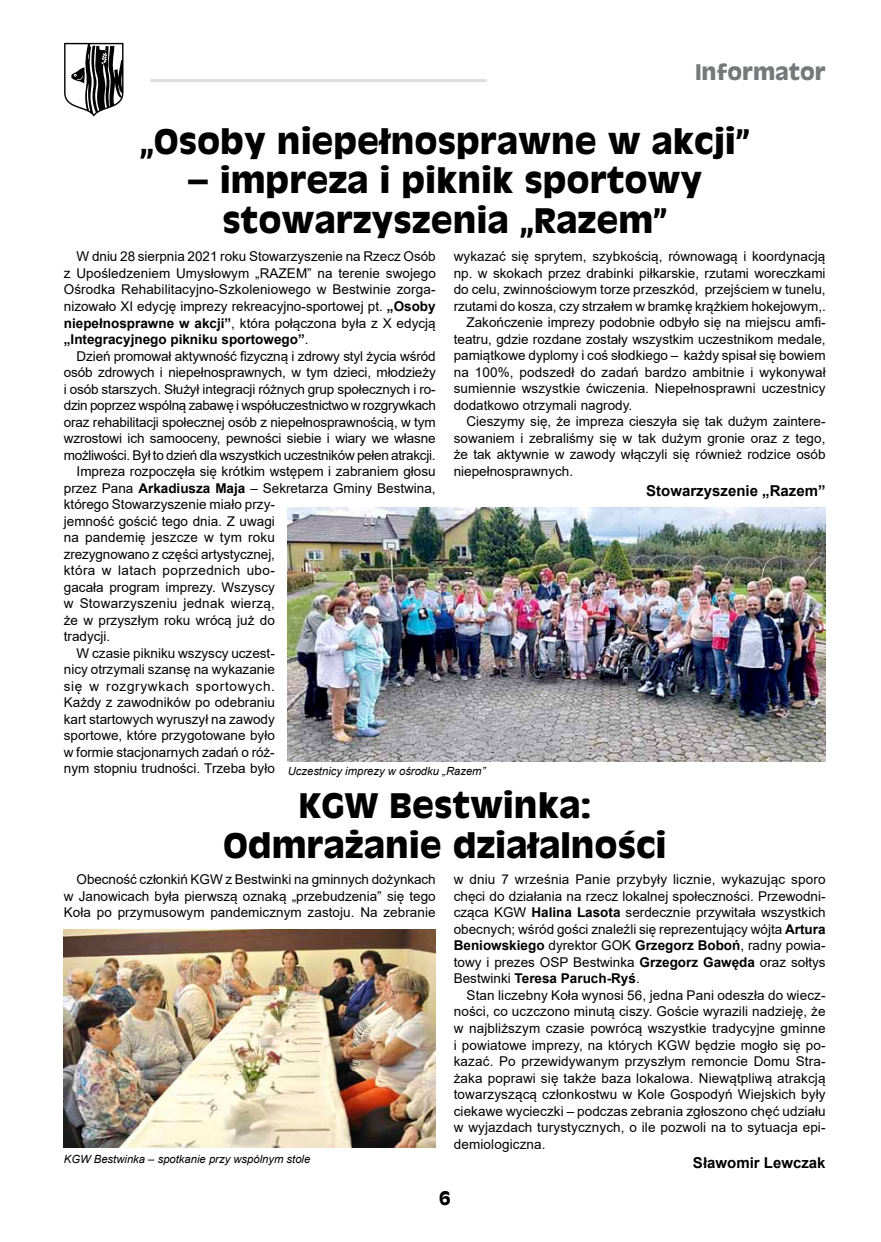
<style>
.page{position:relative;width:881px;height:1242px;background:#fff}
.page>*{position:absolute;margin:0;border:0;box-sizing:border-box;transform-origin:0 0}
.t1{font:700 33px/39.6px "Antique Olive";color:#000;text-align:center}
.t2{font:700 21px "Antique Olive";color:#76787a}
.t3{font:700 18px "Antique Olive";color:#000}
.t4{font:700 15px "Arial";color:#000}
.t5{font:13.5px/16.5px "Arial";color:#000;text-align:justify}
.t6{font:13.5px "Arial";letter-spacing:-.02em;color:#000}
.t7{font:13.5px "Arial";letter-spacing:.02em;color:#000}
.t8{font:13.5px "Arial";letter-spacing:.03em;color:#000}
.t9{font:13.5px "Arial";letter-spacing:.05em;color:#000}
.t10{font:italic 11.25px "Arial";color:#000}
.s1{font-weight:700}
</style>
<div class="page">
<hr style="left:150px;top:79px;width:336px;height:3px;background:#dcddde">
<svg style="left:64px;top:43px;width:59px;height:74px"></svg>
<img style="left:287px;top:507px;width:538px;height:254px">
<img style="left:64px;top:929px;width:371px;height:218px">
<h2 class="t2" style="left:694px;top:59px;width:132px">Informator</h2>
<h1 class="t1" style="left:140px;top:121px;width:611px">„Osoby niepełnosprawne w akcji”</h1>
<h1 class="t1" style="left:187px;top:160px;width:516px">– impreza i piknik sportowy stowarzyszenia „Razem”</h1>
<p class="t5" style="left:64px;top:248px;width:373px;text-indent:13px">W dniu 28 sierpnia 2021 roku Stowarzyszenie na Rzecz Osób z Upośledzeniem Umysłowym „RAZEM” na terenie swojego Ośrodka Rehabilitacyjno-Szkoleniowego w Bestwinie zorga&shy;nizowało XI edycję imprezy rekreacyjno-sportowej pt. <span class="s1">„Osoby niepełnosprawne w akcji”</span>, która połączona była z X edycją <span class="s1">„Integracyjnego pikniku sportowego”</span>.</p>
<p class="t5" style="left:77px;top:347px;width:360px">Dzień promował aktywność fizyczną i zdrowy styl życia wśród</p>
<p class="t5" style="left:64px;top:364px;width:373px">osób zdrowych i niepełnosprawnych, w tym dzieci, młodzieży</p>
<p class="t5" style="left:64px;top:380px;width:373px">i osób starszych. Służył integracji różnych grup społecznych i ro-</p>
<p class="t6" style="left:64px;top:396px;width:373px">dzin poprzez wspólną zabawę i współuczestnictwo w rozgrywkach</p>
<p class="t5" style="left:64px;top:413px;width:373px">oraz rehabilitacji społecznej osób z niepełnosprawnością, w tym</p>
<p class="t5" style="left:64px;top:430px;width:373px">wzrostowi ich samooceny, pewności siebie i wiary we własne</p>
<p class="t6" style="left:64px;top:445px;width:373px">możliwości. Był to dzień dla wszystkich uczestników pełen atrakcji.</p>
<p class="t5" style="left:77px;top:463px;width:360px">Impreza rozpoczęła się krótkim wstępem i zabraniem głosu</p>
<p class="t5" style="left:64px;top:479px;width:373px">przez Pana <span class="s1">Arkadiusza Maja</span> – Sekretarza Gminy Bestwina,</p>
<p class="t5" style="left:64px;top:496px;width:212px">którego Stowarzyszenie miało przy-</p>
<p class="t5" style="left:64px;top:512px;width:212px">jemność gościć tego dnia. Z uwagi</p>
<p class="t5" style="left:64px;top:529px;width:212px">na pandemię jeszcze w tym roku</p>
<p class="t5" style="left:64px;top:545px;width:212px">zrezygnowano z części artystycznej,</p>
<p class="t8" style="left:64px;top:561px;width:212px">która w latach poprzednich ubo-</p>
<p class="t5" style="left:64px;top:578px;width:212px">gacała program imprezy. Wszyscy</p>
<p class="t7" style="left:64px;top:594px;width:212px">w Stowarzyszeniu jednak wierzą,</p>
<p class="t5" style="left:64px;top:611px;width:212px">że w przyszłym roku wrócą już do</p>
<p class="t5" style="left:64px;top:628px;width:48px">tradycji.</p>
<p class="t5" style="left:77px;top:644px;width:200px">W czasie pikniku wszyscy uczest-</p>
<p class="t5" style="left:64px;top:661px;width:212px">nicy otrzymali szansę na wykazanie</p>
<p class="t9" style="left:64px;top:676px;width:212px">się w rozgrywkach sportowych.</p>
<p class="t5" style="left:64px;top:694px;width:212px">Każdy z zawodników po odebraniu</p>
<p class="t5" style="left:64px;top:710px;width:212px">kart startowych wyruszył na zawody</p>
<p class="t5" style="left:64px;top:727px;width:212px">sportowe, które przygotowane było</p>
<p class="t5" style="left:64px;top:743px;width:212px">w formie stacjonarnych zadań o róż-</p>
<p class="t5" style="left:64px;top:760px;width:212px">nym stopniu trudności. Trzeba było</p>
<p class="t5" style="left:453px;top:248px;width:373px">wykazać się sprytem, szybkością, równowagą i koordynacją</p>
<p class="t5" style="left:453px;top:265px;width:373px">np. w skokach przez drabinki piłkarskie, rzutami woreczkami</p>
<p class="t5" style="left:453px;top:281px;width:373px">do celu, zwinnościowym torze przeszkód, przejściem w tunelu,</p>
<p class="t5" style="left:453px;top:298px;width:373px">rzutami do kosza, czy strzałem w bramkę krążkiem hokejowym,.</p>
<p class="t5" style="left:466px;top:314px;width:360px">Zakończenie imprezy podobnie odbyło się na miejscu amfi-</p>
<p class="t5" style="left:453px;top:331px;width:373px">teatru, gdzie rozdane zostały wszystkim uczestnikom medale,</p>
<p class="t5" style="left:453px;top:347px;width:373px">pamiątkowe dyplomy i coś słodkiego – każdy spisał się bowiem</p>
<p class="t5" style="left:453px;top:364px;width:373px">na 100%, podszedł do zadań bardzo ambitnie i wykonywał</p>
<p class="t5" style="left:453px;top:380px;width:373px">sumiennie wszystkie ćwiczenia. Niepełnosprawni uczestnicy</p>
<p class="t5" style="left:453px;top:397px;width:180px">dodatkowo otrzymali nagrody.</p>
<p class="t5" style="left:466px;top:413px;width:360px">Cieszymy się, że impreza cieszyła się tak dużym zaintere-</p>
<p class="t5" style="left:453px;top:430px;width:373px">sowaniem i zebraliśmy się w tak dużym gronie oraz z tego,</p>
<p class="t5" style="left:453px;top:446px;width:373px">że tak aktywnie w zawody włączyli się również rodzice osób</p>
<p class="t5" style="left:453px;top:463px;width:121px">niepełnosprawnych.</p>
<p class="t4" style="left:646px;top:480px;width:181px">Stowarzyszenie „Razem”</p>
<p class="t10" style="left:287px;top:764px;width:199px">Uczestnicy imprezy w ośrodku „Razem”</p>
<h1 class="t1" style="left:223px;top:785px;width:445px">KGW Bestwinka:<br>Odmrażanie działalności</h1>
<p class="t5" style="left:64px;top:871px;width:373px;text-indent:13px">Obecność członkiń KGW z Bestwinki na gminnych dożynkach w Janowicach była pierwszą oznaką „przebudzenia” się tego Koła po przymusowym pandemicznym zastoju. Na zebranie</p>
<p class="t5" style="left:453px;top:871px;width:373px">w dniu 7 września Panie przybyły licznie, wykazując sporo chęci do działania na rzecz lokalnej społeczności. Przewodni&shy;cząca KGW <span class="s1">Halina Lasota</span> serdecznie przywitała wszystkich obecnych; wśród gości znaleźli się reprezentujący wójta <span class="s1">Artura Beniowskiego</span> dyrektor GOK <span class="s1">Grzegorz Boboń</span>, radny powia&shy;towy i prezes OSP Bestwinka <span class="s1">Grzegorz Gawęda</span> oraz sołtys Bestwinki <span class="s1">Teresa Paruch-Ryś</span>.</p>
<p class="t5" style="left:453px;top:987px;width:373px;text-indent:13px">Stan liczebny Koła wynosi 56, jedna Pani odeszła do wiecz&shy;ności, co uczczono minutą ciszy. Goście wyrazili nadzieję, że w najbliższym czasie powrócą wszystkie tradycyjne gminne i powiatowe imprezy, na których KGW będzie mogło się po&shy;kazać. Po przewidywanym przyszłym remoncie Domu Stra&shy;żaka poprawi się także baza lokalowa. Niewątpliwą atrakcją towarzyszącą członkostwu w Kole Gospodyń Wiejskich były ciekawe wycieczki – podczas zebrania zgłoszono chęć udziału w wyjazdach turystycznych, o ile pozwoli na to sytuacja epi&shy;demiologiczna.</p>
<p class="t4" style="left:692px;top:1152px;width:134px">Sławomir Lewczak</p>
<p class="t10" style="left:64px;top:1151px;width:248px">KGW Bestwinka – spotkanie przy wspólnym stole</p>
<h3 class="t3" style="left:438px;top:1186px;width:13px">6</h3>
</div>
